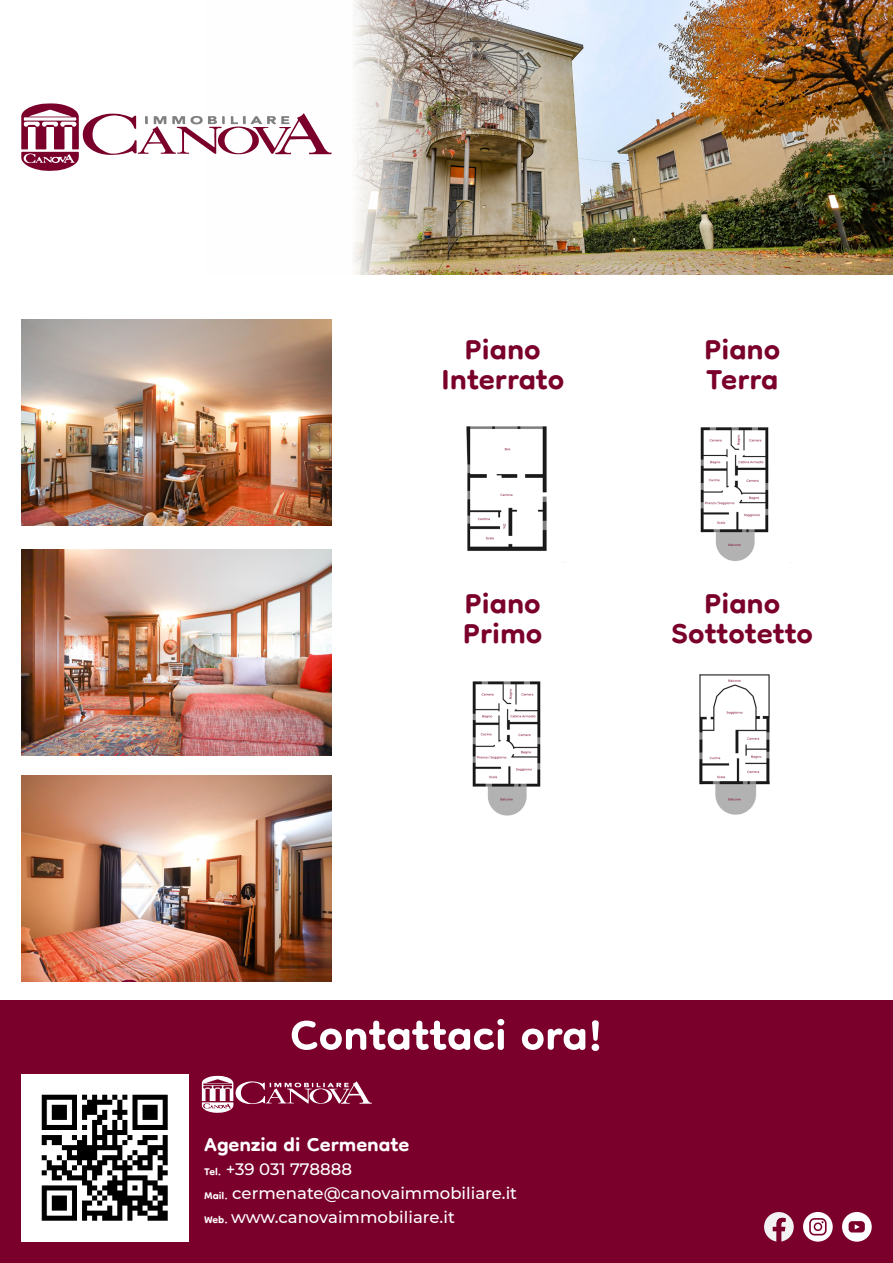
<style>
.page{position:relative;width:893px;height:1263px;background:#fff}
.page>*{position:absolute;margin:0;border:0;box-sizing:border-box;transform-origin:0 0}
.t1{font:700 69px "Dongle";color:#fff}
.t2{font:700 46.5px "Dongle";color:#7a002b}
.t3{font:700 31.5px "Dongle";color:#fff}
.t4{font:500 16.5px "Montserrat";color:#fff}
.s1{font-family:"Dongle";font-weight:700}
</style>
<div class="page">
<div style="left:0;top:1000px;width:893px;height:263px;background:#7a002b"></div>
<img style="left:354px;top:0;width:539px;height:274px">
<div style="left:803px;top:1212px;width:30px;height:29px;background:#fff;border-radius:50%"></div>
<svg style="left:809px;top:1218px;width:18px;height:17px"></svg>
<svg style="left:764px;top:1212px;width:30px;height:30px"></svg>
<div style="left:842px;top:1212px;width:30px;height:30px;background:#fff;border-radius:50%"></div>
<svg style="left:849px;top:1221px;width:16px;height:11px"></svg>
<svg style="left:202px;top:1076px;width:170px;height:37px"></svg>
<img style="left:21px;top:1074px;width:167px;height:167px">
<svg style="left:21px;top:103px;width:311px;height:68px"></svg>
<img style="left:21px;top:320px;width:311px;height:206px">
<img style="left:21px;top:550px;width:311px;height:206px">
<img style="left:21px;top:775px;width:311px;height:206px">
<img style="left:466px;top:426px;width:303px;height:135px">
<img style="left:472px;top:674px;width:298px;height:142px">
<p class="t2" style="left:464px;top:325px;width:78px">Piano</p>
<p class="t2" style="left:441px;top:355px;width:125px">Interrato</p>
<p class="t2" style="left:464px;top:579px;width:78px">Piano</p>
<p class="t2" style="left:463px;top:609px;width:81px">Primo</p>
<p class="t2" style="left:704px;top:325px;width:78px">Piano</p>
<p class="t2" style="left:706px;top:355px;width:74px">Terra</p>
<p class="t2" style="left:704px;top:579px;width:78px">Piano</p>
<p class="t2" style="left:671px;top:609px;width:143px">Sottotetto</p>
<p class="t1" style="left:290px;top:998px;width:314px">Contattaci ora!</p>
<p class="t3" style="left:204px;top:1127px;width:207px">Agenzia di Cermenate</p>
<p class="t4" style="left:204px;top:1157px;width:149px"><span class="s1">Tel.</span> +39 031 778888</p>
<p class="t4" style="left:204px;top:1181px;width:315px"><span class="s1">Mail.</span> cermenate@canovaimmobiliare.it</p>
<p class="t4" style="left:204px;top:1205px;width:252px"><span class="s1">Web.</span> www.canovaimmobiliare.it</p>
</div>
